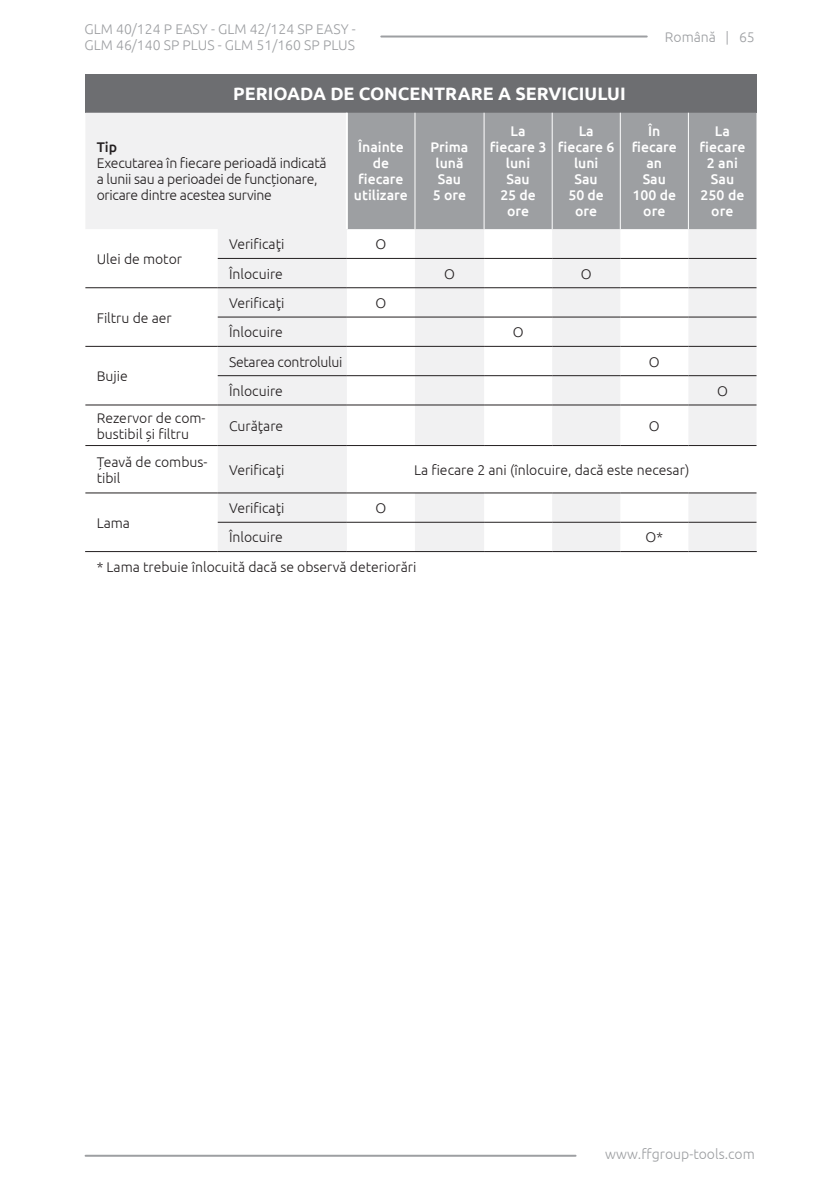
<style>
.page{position:relative;width:840px;height:1191px;background:#fff}
.page>*{position:absolute;margin:0;border:0;box-sizing:border-box;transform-origin:0 0}
.t1{font:700 18px "Ubuntu";color:#fff}
.t2{font:300 14px/16px "Ubuntu";color:#231f20}
.t3{font:500 14px/16px "Ubuntu";color:#fff;text-align:center}
.t4{font:300 14px/16px "Ubuntu";letter-spacing:-.02em;color:#231f20}
.t5{font:300 14px/16px "Ubuntu";color:#9d9fa2}
.t6{font:500 14px "Ubuntu";color:#231f20}
</style>
<div class="page">
<hr style="left:85px;top:1154px;width:490px;height:2px;background:#9d9fa2">
<hr style="left:381px;top:36px;width:265px;height:2px;background:#9d9fa2">
<div style="left:85px;top:74px;width:671px;height:39px;background:#6d6e71"></div>
<svg style="left:85px;top:113px;width:671px;height:438px;fill:#f1f1f2"></svg>
<div style="left:347px;top:113px;width:409px;height:116px;background:#9d9fa2"></div>
<hr style="left:218px;top:258px;width:128px;height:1px;background:#231f20">
<hr style="left:346px;top:258px;width:69px;height:1px;background:#231f20">
<hr style="left:415px;top:258px;width:69px;height:1px;background:#231f20">
<hr style="left:484px;top:258px;width:68px;height:1px;background:#231f20">
<hr style="left:552px;top:258px;width:68px;height:1px;background:#231f20">
<hr style="left:620px;top:258px;width:68px;height:1px;background:#231f20">
<hr style="left:688px;top:258px;width:68px;height:1px;background:#231f20">
<hr style="left:85px;top:287px;width:133px;height:1px;background:#231f20">
<hr style="left:218px;top:287px;width:128px;height:1px;background:#231f20">
<hr style="left:346px;top:287px;width:69px;height:1px;background:#231f20">
<hr style="left:415px;top:287px;width:69px;height:1px;background:#231f20">
<hr style="left:484px;top:287px;width:68px;height:1px;background:#231f20">
<hr style="left:552px;top:287px;width:68px;height:1px;background:#231f20">
<hr style="left:620px;top:287px;width:68px;height:1px;background:#231f20">
<hr style="left:688px;top:287px;width:68px;height:1px;background:#231f20">
<hr style="left:218px;top:317px;width:128px;height:1px;background:#231f20">
<hr style="left:346px;top:317px;width:69px;height:1px;background:#231f20">
<hr style="left:415px;top:317px;width:69px;height:1px;background:#231f20">
<hr style="left:484px;top:317px;width:68px;height:1px;background:#231f20">
<hr style="left:552px;top:317px;width:68px;height:1px;background:#231f20">
<hr style="left:620px;top:317px;width:68px;height:1px;background:#231f20">
<hr style="left:688px;top:317px;width:68px;height:1px;background:#231f20">
<hr style="left:85px;top:346px;width:133px;height:1px;background:#231f20">
<hr style="left:218px;top:346px;width:128px;height:1px;background:#231f20">
<hr style="left:346px;top:346px;width:69px;height:1px;background:#231f20">
<hr style="left:415px;top:346px;width:69px;height:1px;background:#231f20">
<hr style="left:484px;top:346px;width:68px;height:1px;background:#231f20">
<hr style="left:552px;top:346px;width:68px;height:1px;background:#231f20">
<hr style="left:620px;top:346px;width:68px;height:1px;background:#231f20">
<hr style="left:688px;top:346px;width:68px;height:1px;background:#231f20">
<hr style="left:218px;top:375px;width:128px;height:1px;background:#231f20">
<hr style="left:346px;top:375px;width:69px;height:1px;background:#231f20">
<hr style="left:415px;top:375px;width:69px;height:1px;background:#231f20">
<hr style="left:484px;top:375px;width:68px;height:1px;background:#231f20">
<hr style="left:552px;top:375px;width:68px;height:1px;background:#231f20">
<hr style="left:620px;top:375px;width:68px;height:1px;background:#231f20">
<hr style="left:688px;top:375px;width:68px;height:1px;background:#231f20">
<hr style="left:85px;top:405px;width:133px;height:1px;background:#231f20">
<hr style="left:218px;top:405px;width:128px;height:1px;background:#231f20">
<hr style="left:346px;top:405px;width:69px;height:1px;background:#231f20">
<hr style="left:415px;top:405px;width:69px;height:1px;background:#231f20">
<hr style="left:484px;top:405px;width:68px;height:1px;background:#231f20">
<hr style="left:552px;top:405px;width:68px;height:1px;background:#231f20">
<hr style="left:620px;top:405px;width:68px;height:1px;background:#231f20">
<hr style="left:688px;top:405px;width:68px;height:1px;background:#231f20">
<hr style="left:85px;top:445px;width:133px;height:1px;background:#231f20">
<hr style="left:218px;top:445px;width:128px;height:1px;background:#231f20">
<hr style="left:346px;top:445px;width:69px;height:1px;background:#231f20">
<hr style="left:415px;top:445px;width:69px;height:1px;background:#231f20">
<hr style="left:484px;top:445px;width:68px;height:1px;background:#231f20">
<hr style="left:552px;top:445px;width:68px;height:1px;background:#231f20">
<hr style="left:620px;top:445px;width:68px;height:1px;background:#231f20">
<hr style="left:688px;top:445px;width:68px;height:1px;background:#231f20">
<hr style="left:85px;top:492px;width:133px;height:1px;background:#231f20">
<hr style="left:218px;top:492px;width:128px;height:1px;background:#231f20">
<hr style="left:346px;top:492px;width:69px;height:1px;background:#231f20">
<hr style="left:415px;top:492px;width:69px;height:1px;background:#231f20">
<hr style="left:484px;top:492px;width:68px;height:1px;background:#231f20">
<hr style="left:552px;top:492px;width:68px;height:1px;background:#231f20">
<hr style="left:620px;top:492px;width:68px;height:1px;background:#231f20">
<hr style="left:688px;top:492px;width:68px;height:1px;background:#231f20">
<hr style="left:218px;top:522px;width:128px;height:1px;background:#231f20">
<hr style="left:346px;top:522px;width:69px;height:1px;background:#231f20">
<hr style="left:415px;top:522px;width:69px;height:1px;background:#231f20">
<hr style="left:484px;top:522px;width:68px;height:1px;background:#231f20">
<hr style="left:552px;top:522px;width:68px;height:1px;background:#231f20">
<hr style="left:620px;top:522px;width:68px;height:1px;background:#231f20">
<hr style="left:688px;top:522px;width:68px;height:1px;background:#231f20">
<hr style="left:85px;top:551px;width:133px;height:1px;background:#231f20">
<hr style="left:218px;top:551px;width:128px;height:1px;background:#231f20">
<hr style="left:346px;top:551px;width:69px;height:1px;background:#231f20">
<hr style="left:415px;top:551px;width:69px;height:1px;background:#231f20">
<hr style="left:484px;top:551px;width:68px;height:1px;background:#231f20">
<hr style="left:552px;top:551px;width:68px;height:1px;background:#231f20">
<hr style="left:620px;top:551px;width:68px;height:1px;background:#231f20">
<hr style="left:688px;top:551px;width:68px;height:1px;background:#231f20">
<hr style="left:345px;top:113px;width:2px;height:116px;background:#fff">
<hr style="left:414px;top:113px;width:1px;height:116px;background:#fff">
<hr style="left:483px;top:113px;width:1px;height:116px;background:#fff">
<hr style="left:551px;top:113px;width:1px;height:116px;background:#fff">
<hr style="left:619px;top:113px;width:1px;height:116px;background:#fff">
<hr style="left:687px;top:113px;width:1px;height:116px;background:#fff">
<p class="t5" style="left:84px;top:21px;width:272px">GLM 40/124 P EASY - GLM 42/124 SP EASY -<br>GLM 46/140 SP PLUS - GLM 51/160 SP PLUS</p>
<p class="t1" style="left:233px;top:83px;width:394px">PERIOADA DE CONCENTRARE A SERVICIULUI</p>
<p class="t5" style="left:664px;top:29px;width:91px">Română | 65</p>
<p class="t6" style="left:97px;top:138px;width:22px">Tip</p>
<p class="t4" style="left:97px;top:155px;width:231px">Executarea în fiecare perioadă indicată a lunii sau a perioadei de funcționare, oricare dintre acestea survine</p>
<p class="t3" style="left:354px;top:139px;width:55px">Înainte de fiecare utilizare</p>
<p class="t3" style="left:430px;top:139px;width:39px">Prima lună<br>Sau<br>5 ore</p>
<p class="t3" style="left:489px;top:123px;width:58px">La fiecare 3 luni<br>Sau<br>25 de ore</p>
<p class="t3" style="left:557px;top:123px;width:58px">La fiecare 6 luni<br>Sau<br>50 de ore</p>
<p class="t3" style="left:631px;top:123px;width:47px">În fiecare an<br>Sau<br>100 de ore</p>
<p class="t3" style="left:699px;top:123px;width:48px">La fiecare<br>2 ani<br>Sau<br>250 de ore</p>
<p class="t2" style="left:97px;top:250px;width:87px">Ulei de motor</p>
<p class="t2" style="left:97px;top:309px;width:77px">Filtru de aer</p>
<p class="t2" style="left:97px;top:368px;width:33px">Bujie</p>
<p class="t2" style="left:229px;top:236px;width:57px">Verificaţi</p>
<p class="t2" style="left:375px;top:236px;width:11px">Ο</p>
<p class="t2" style="left:229px;top:265px;width:55px">Înlocuire</p>
<p class="t2" style="left:444px;top:265px;width:11px">Ο</p>
<p class="t2" style="left:580px;top:265px;width:11px">Ο</p>
<p class="t2" style="left:229px;top:294px;width:57px">Verificaţi</p>
<p class="t2" style="left:375px;top:294px;width:11px">Ο</p>
<p class="t2" style="left:229px;top:324px;width:55px">Înlocuire</p>
<p class="t2" style="left:512px;top:324px;width:11px">Ο</p>
<p class="t4" style="left:229px;top:353px;width:115px">Setarea controlului</p>
<p class="t2" style="left:648px;top:353px;width:11px">Ο</p>
<p class="t2" style="left:229px;top:382px;width:55px">Înlocuire</p>
<p class="t2" style="left:716px;top:382px;width:11px">Ο</p>
<p class="t2" style="left:97px;top:409px;width:110px">Rezervor de com&shy;bustibil și filtru</p>
<p class="t2" style="left:229px;top:417px;width:56px">Curăţare</p>
<p class="t2" style="left:648px;top:417px;width:11px">Ο</p>
<p class="t2" style="left:97px;top:453px;width:112px">Țeavă de combus&shy;tibil</p>
<p class="t2" style="left:229px;top:461px;width:57px">Verificaţi</p>
<p class="t2" style="left:414px;top:461px;width:277px">La fiecare 2 ani (înlocuire, dacă este necesar)</p>
<p class="t2" style="left:97px;top:514px;width:35px">Lama</p>
<p class="t2" style="left:229px;top:500px;width:57px">Verificaţi</p>
<p class="t2" style="left:375px;top:500px;width:11px">Ο</p>
<p class="t2" style="left:229px;top:529px;width:55px">Înlocuire</p>
<p class="t2" style="left:645px;top:529px;width:19px">Ο*</p>
<p class="t2" style="left:97px;top:558px;width:321px">* Lama trebuie înlocuită dacă se observă deteriorări</p>
<p class="t5" style="left:604px;top:1145px;width:151px">www.ffgroup-tools.com</p>
</div>
